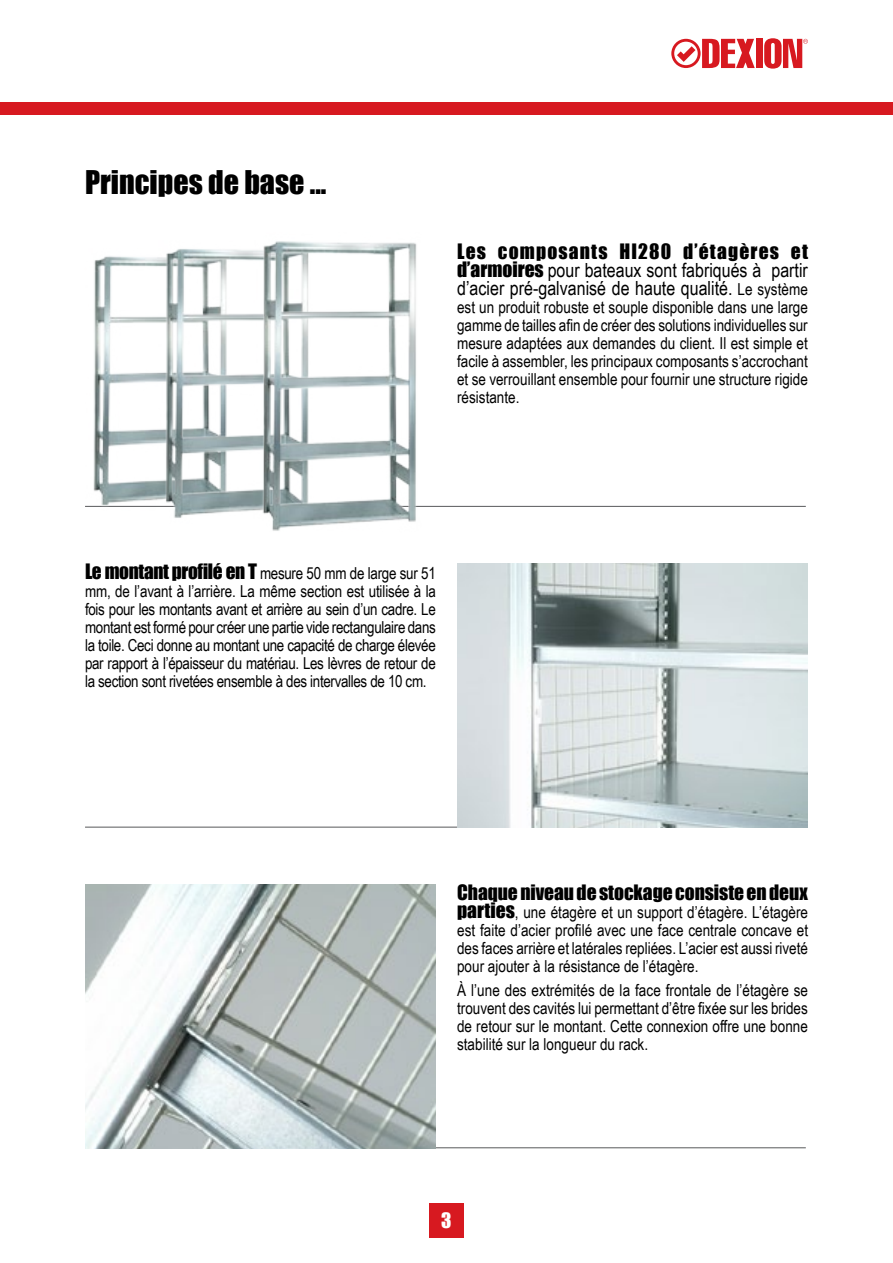
<style>
.page{position:relative;width:893px;height:1263px;background:#fff}
.page>*{position:absolute;margin:0;border:0;box-sizing:border-box;transform-origin:0 0}
.t1{font:30px "Impact";color:#000}
.t2{font:19.5px/18px "Arial Narrow";color:#000}
.t3{font:19.5px "Impact";letter-spacing:-.005em;color:#000}
.t4{font:19.5px "Impact";letter-spacing:.06em;color:#000}
.t5{font:19.5px "Impact";color:#fff}
.t6{font:16.5px/18px "Arial Narrow";color:#000;text-align:justify}
.s1{font-family:"Impact"}
.s2{font-size:16.5px}
.s3{font-family:"Impact";font-size:19.5px}
</style>
<div class="page">
<div style="left:0;top:102px;width:893px;height:13px;background:#d71920"></div>
<div style="left:429px;top:1203px;width:34px;height:34px;background:#d71920"></div>
<div style="left:756px;top:39px;width:6px;height:29px;background:#d71920"></div>
<svg style="left:671px;top:39px;width:84px;height:29px"></svg>
<svg style="left:764px;top:38px;width:44px;height:30px"></svg>
<hr style="left:85px;top:506px;width:721px;height:1px;background:#58595b">
<img style="left:85px;top:256px;width:66px;height:251px">
<img style="left:151px;top:249px;width:96px;height:269px">
<img style="left:247px;top:241px;width:186px;height:290px">
<hr style="left:85px;top:827px;width:721px;height:1px;background:#58595b">
<img style="left:457px;top:564px;width:351px;height:263px">
<hr style="left:85px;top:1147px;width:721px;height:1px;background:#58595b">
<img style="left:85px;top:884px;width:351px;height:264px">
<h1 class="t1" style="left:85px;top:159px;width:243px">Principes de base ...</h1>
<p class="t4" style="left:457px;top:236px;width:352px">Les composants HI280 d’étagères et</p>
<p class="t2" style="left:457px;top:260px;width:352px"><span class="s1">d’armoires</span> pour bateaux sont fabriqués à partir d’acier pré-galvanisé de haute qualité. <span class="s2">Le système</span></p>
<p class="t6" style="left:457px;top:297px;width:352px">est un produit robuste et souple disponible dans une large gamme de tailles afin de créer des solutions individuelles sur mesure adaptées aux demandes du client. Il est simple et facile à assembler, les principaux composants s’accrochant et se verrouillant ensemble pour fournir une structure rigide résistante.</p>
<p class="t6" style="left:85px;top:564px;width:352px"><span class="s3">Le montant profilé en T</span> mesure 50 mm de large sur 51 mm, de l’avant à l’arrière. La même section est utilisée à la fois pour les montants avant et arrière au sein d’un cadre. Le montant est formé pour créer une partie vide rectangulaire dans la toile. Ceci donne au montant une capacité de charge élevée par rapport à l’épaisseur du matériau. Les lèvres de retour de la section sont rivetées ensemble à des intervalles de 10 cm.</p>
<p class="t3" style="left:457px;top:877px;width:352px">Chaque niveau de stockage consiste en deux</p>
<p class="t6" style="left:457px;top:902px;width:353px"><span class="s3">parties</span>, une étagère et un support d’étagère. L’étagère est faite d’acier profilé avec une face centrale concave et des faces arrière et latérales repliées. L’acier est aussi riveté pour ajouter à la résistance de l’étagère.</p>
<p class="t6" style="left:457px;top:981px;width:352px">À l’une des extrémités de la face frontale de l’étagère se trouvent des cavités lui permettant d’être fixée sur les brides de retour sur le montant. Cette connexion offre une bonne stabilité sur la longueur du rack.</p>
<p class="t5" style="left:441px;top:1205px;width:12px">3</p>
</div>
